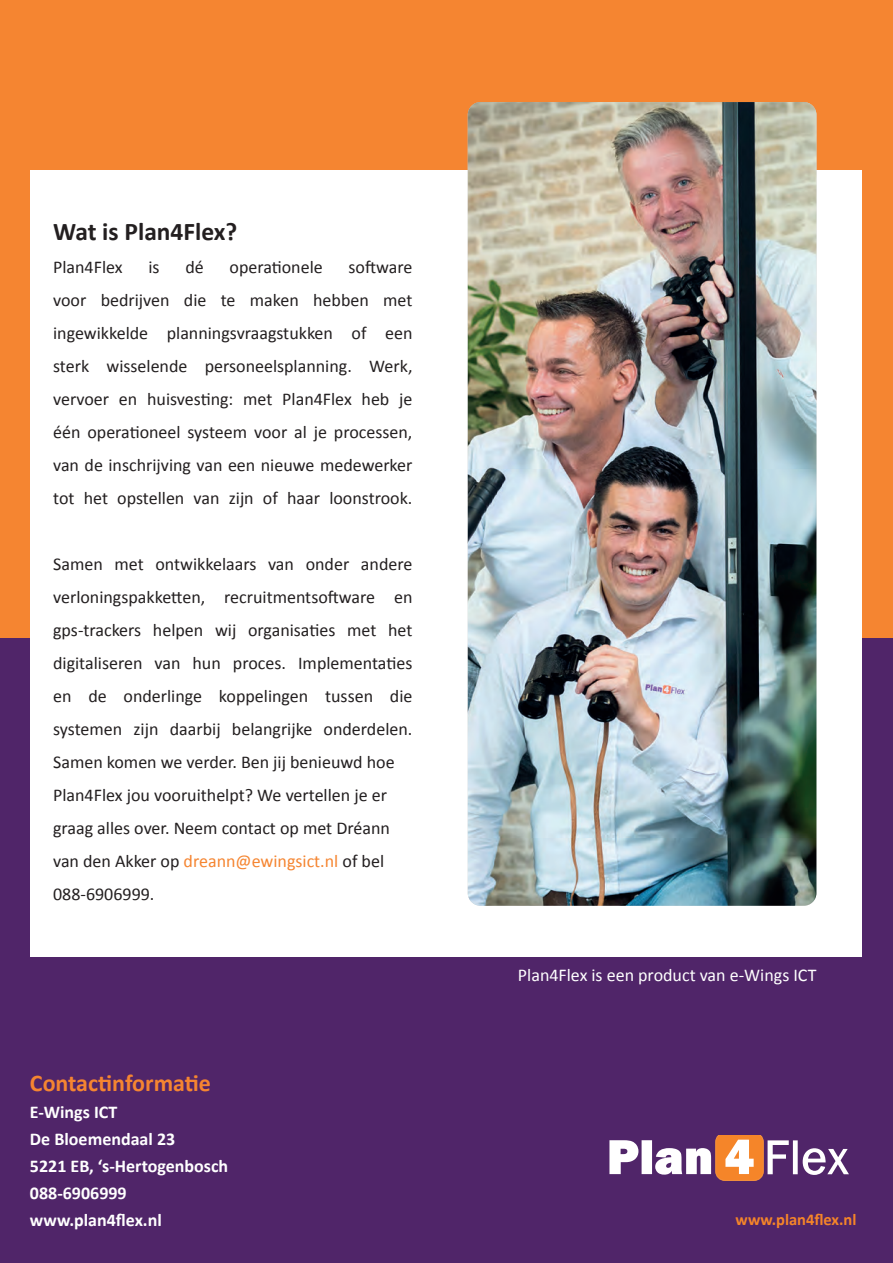
<style>
.page{position:relative;width:893px;height:1263px;background:#fff}
.page>*{position:absolute;margin:0;border:0;box-sizing:border-box;transform-origin:0 0}
.t1{font:700 25.5px "Calibri";color:#231f20}
.t2{font:700 24px "Calibri";color:#f58531}
.t3{font:18px/33px "Calibri";color:#231f20;text-align:justify}
.t4{font:700 18px/27px "Calibri";color:#fff}
.t5{font:18px "Calibri";color:#fff}
.t6{font:700 16.5px "Calibri";color:#f58529}
.s1{color:#f58531}
</style>
<div class="page">
<div style="left:0;top:638px;width:893px;height:625px;background:#502569"></div>
<div style="left:0;top:0;width:893px;height:638px;background:#f58531"></div>
<div style="left:30px;top:170px;width:831px;height:787px;background:#fff"></div>
<img style="left:468px;top:102px;width:348px;height:804px">
<svg style="left:609px;top:1135px;width:240px;height:45px"></svg>
<h1 class="t1" style="left:53px;top:214px;width:186px">Wat is Plan4Flex?</h1>
<p class="t3" style="left:53px;top:250px;width:71px">Plan4Flex</p>
<p class="t3" style="left:148px;top:250px;width:13px">is</p>
<p class="t3" style="left:185px;top:250px;width:20px">dé</p>
<p class="t3" style="left:230px;top:250px;width:95px">operationele</p>
<p class="t3" style="left:53px;top:250px;width:361px;text-indent:295px">software voor bedrijven die te maken hebben met ingewikkelde planningsvraagstukken of een sterk wisselende personeelsplanning. Werk, vervoer en huisvesting: met Plan4Flex heb je één operationeel systeem voor al je processen, van de inschrijving van een nieuwe medewerker tot het opstellen van zijn of haar loonstrook.</p>
<p class="t3" style="left:53px;top:547px;width:361px;text-align:left">Samen met ontwikkelaars van onder andere verloningspakketten, recruitmentsoftware en gps-trackers helpen wij organisaties met het digitaliseren van hun proces. Implementaties en de onderlinge koppelingen tussen die systemen zijn daarbij belangrijke onderdelen.<br>Samen komen we verder. Ben jij benieuwd hoe Plan4Flex jou vooruithelpt? We vertellen je er graag alles over. Neem contact op met Dréann van den Akker op <span class="s1">dreann@ewingsict.nl</span> of bel 088-6906999.</p>
<h2 class="t2" style="left:30px;top:1066px;width:182px">Contactinformatie</h2>
<p class="t4" style="left:30px;top:1097px;width:200px">E-Wings ICT<br>De Bloemendaal 23<br>5221 EB, ‘s-Hertogenbosch<br>088-6906999 www.plan4flex.nl</p>
<p class="t5" style="left:518px;top:963px;width:300px">Plan4Flex is een product van e-Wings ICT</p>
<p class="t6" style="left:736px;top:1208px;width:122px">www.plan4flex.nl</p>
</div>
